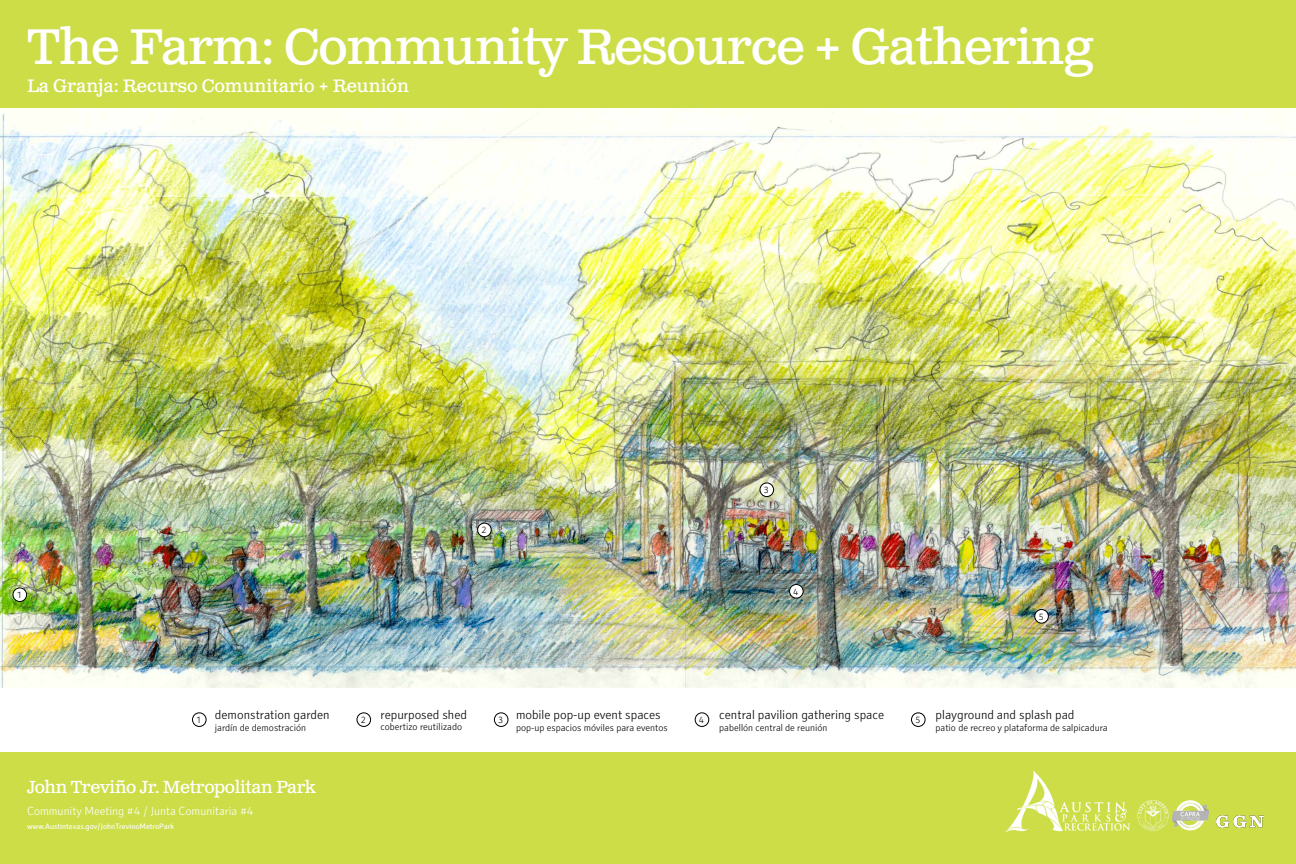
<style>
.page{position:relative;width:1296px;height:864px;background:#fff}
.page>*{position:absolute;margin:0;border:0;box-sizing:border-box;transform-origin:0 0}
.t1{font:50px "Clarendon Text Pro";letter-spacing:-.02em;color:#fff}
.t2{font:18px "Clarendon Text Pro";color:#fff}
.t3{font:17.5px "Clarendon Text Pro";letter-spacing:-.02em;color:#fff}
.t4{font:300 13px "Secca Std";color:#000}
.t5{font:300 12px "Secca Std";color:#fff}
.t6{font:300 10px "Secca Std";color:#000}
.t7{font:300 9.6px "Secca Std";color:#000}
.t8{font:8px "Secca Std";color:#fff}
</style>
<div class="page">
<div style="left:0;top:752px;width:1296px;height:112px;background:#ccdd47"></div>
<div style="left:0;top:0;width:1296px;height:109px;background:#ccdd47"></div>
<img style="left:1137px;top:800px;width:32px;height:31px">
<img style="left:1006px;top:771px;width:123px;height:60px">
<img style="left:1217px;top:816px;width:46px;height:12px">
<img style="left:0;top:109px;width:1296px;height:578px">
<img style="left:1171px;top:800px;width:39px;height:31px">
<div style="left:494px;top:712px;width:14px;height:15px;border:1px solid #000;border-radius:50%"></div>
<div style="left:760px;top:483px;width:14px;height:14px;background:#fff;border-radius:50%"></div>
<div style="left:760px;top:483px;width:14px;height:14px;border:1px solid #000;border-radius:50%"></div>
<div style="left:695px;top:712px;width:14px;height:15px;border:1px solid #000;border-radius:50%"></div>
<div style="left:790px;top:585px;width:13px;height:13px;background:#fff;border-radius:50%"></div>
<div style="left:789px;top:584px;width:15px;height:14px;border:1px solid #000;border-radius:50%"></div>
<div style="left:911px;top:712px;width:15px;height:15px;border:1px solid #000;border-radius:50%"></div>
<div style="left:1035px;top:610px;width:13px;height:13px;background:#fff;border-radius:50%"></div>
<div style="left:1034px;top:609px;width:15px;height:15px;border:1px solid #000;border-radius:50%"></div>
<div style="left:192px;top:712px;width:15px;height:15px;border:1px solid #000;border-radius:50%"></div>
<div style="left:13px;top:588px;width:14px;height:14px;background:#fff;border-radius:50%"></div>
<div style="left:13px;top:588px;width:14px;height:14px;border:1px solid #000;border-radius:50%"></div>
<div style="left:357px;top:712px;width:14px;height:15px;border:1px solid #000;border-radius:50%"></div>
<div style="left:478px;top:523px;width:13px;height:14px;background:#fff;border-radius:50%"></div>
<div style="left:477px;top:523px;width:15px;height:14px;border:1px solid #000;border-radius:50%"></div>
<h1 class="t1" style="left:27px;top:17px;width:1068px">The Farm: Community Resource + Gathering</h1>
<h2 class="t2" style="left:27px;top:75px;width:384px">La Granja: Recurso Comunitario + Reunión</h2>
<p class="t7" style="left:17px;top:589px;width:6px">1</p>
<p class="t7" style="left:482px;top:525px;width:6px">2</p>
<p class="t7" style="left:764px;top:485px;width:6px">3</p>
<p class="t7" style="left:793px;top:586px;width:7px">4</p>
<p class="t7" style="left:1039px;top:611px;width:6px">5</p>
<p class="t7" style="left:197px;top:714px;width:6px">1</p>
<h3 class="t4" style="left:215px;top:707px;width:116px">demonstration garden</h3>
<p class="t6" style="left:215px;top:722px;width:93px">jardín de demostración</p>
<h3 class="t3" style="left:27px;top:776px;width:290px">John Treviño Jr. Metropolitan Park</h3>
<p class="t8" style="left:27px;top:822px;width:149px">www.Austintexas.gov/JohnTrevinoMetroPark</p>
<p class="t5" style="left:27px;top:804px;width:228px">Community Meeting #4 / Junta Comunitaria #4</p>
<p class="t7" style="left:361px;top:714px;width:6px">2</p>
<h3 class="t4" style="left:381px;top:707px;width:88px">repurposed shed</h3>
<p class="t6" style="left:381px;top:721px;width:83px">cobertizo reutilizado</p>
<p class="t7" style="left:498px;top:714px;width:6px">3</p>
<h3 class="t4" style="left:516px;top:707px;width:146px">mobile pop-up event spaces</h3>
<p class="t6" style="left:516px;top:722px;width:153px">pop-up espacios móviles para eventos</p>
<p class="t7" style="left:699px;top:714px;width:7px">4</p>
<h3 class="t4" style="left:719px;top:707px;width:166px">central pavilion gathering space</h3>
<p class="t6" style="left:719px;top:722px;width:110px">pabellón central de reunión</p>
<p class="t7" style="left:915px;top:714px;width:6px">5</p>
<h3 class="t4" style="left:936px;top:707px;width:140px">playground and splash pad</h3>
<p class="t6" style="left:936px;top:722px;width:174px">patio de recreo y plataforma de salpicadura</p>
</div>
